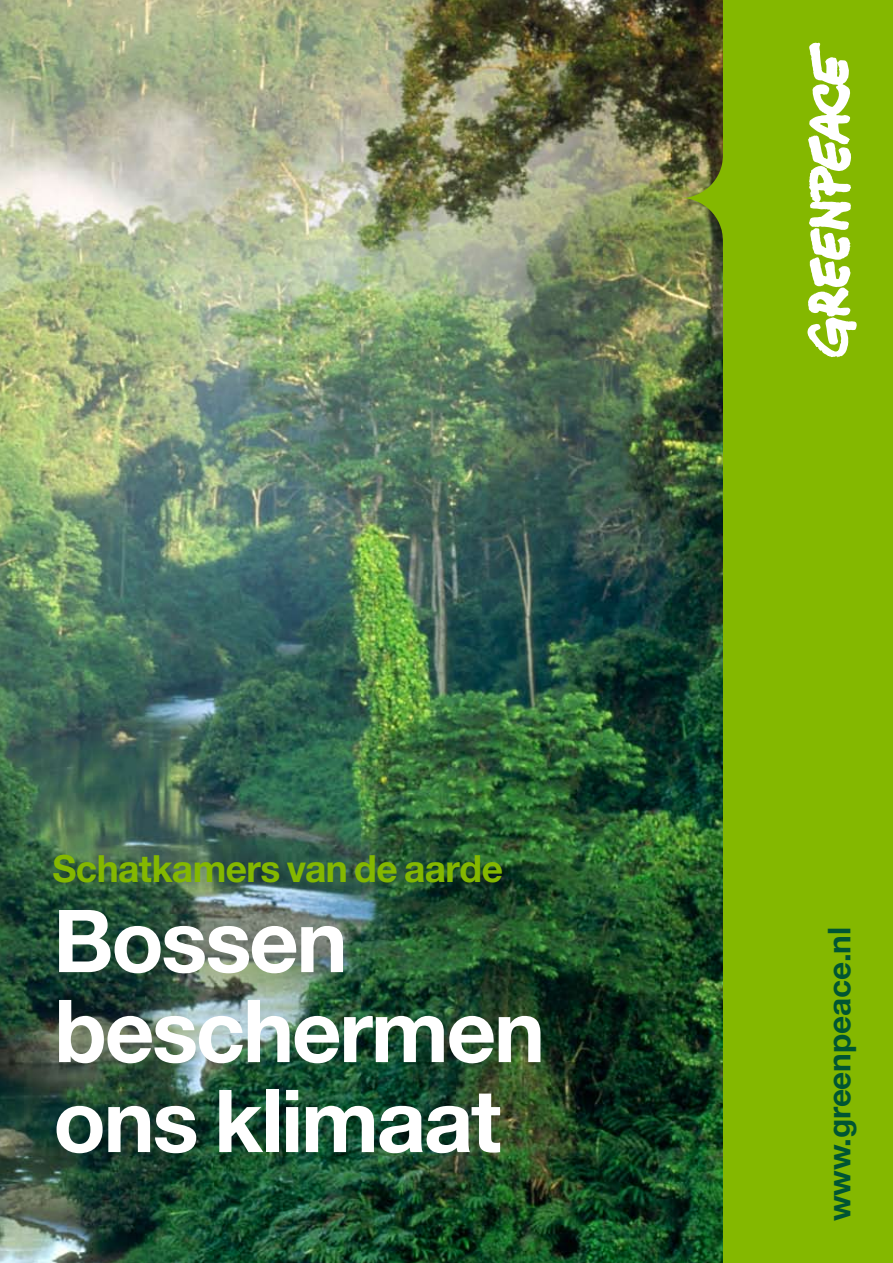
<style>
.page{position:relative;width:893px;height:1263px;background:#fff}
.page>*{position:absolute;margin:0;border:0;box-sizing:border-box;transform-origin:0 0}
.t1{font:700 87px/90px "Helvetica Neue";letter-spacing:-.025em;color:#fff}
.t2{font:700 37.5px "Helvetica Neue";letter-spacing:-.015em;color:#84b800}
.t3{font:700 31.5px "Helvetica Neue";letter-spacing:-.005em;color:#053}
</style>
<div class="page">
<div style="left:723px;top:0;width:170px;height:1263px;background:#84b800"></div>
<img style="left:0;top:0;width:723px;height:1263px">
<svg style="left:807px;top:42px;width:50px;height:316px"></svg>
<svg style="left:680px;top:155px;width:85px;height:86px;fill:#84b800"></svg>
<p class="t2" style="left:52px;top:845px;width:452px">Schatkamers van de aarde</p>
<p class="t1" style="left:53px;top:894px;width:493px">Bossen beschermen ons klimaat</p>
<p class="t3" style="left:820px;top:1221px;width:296px;rotate:-90deg">www.greenpeace.nl</p>
</div>
